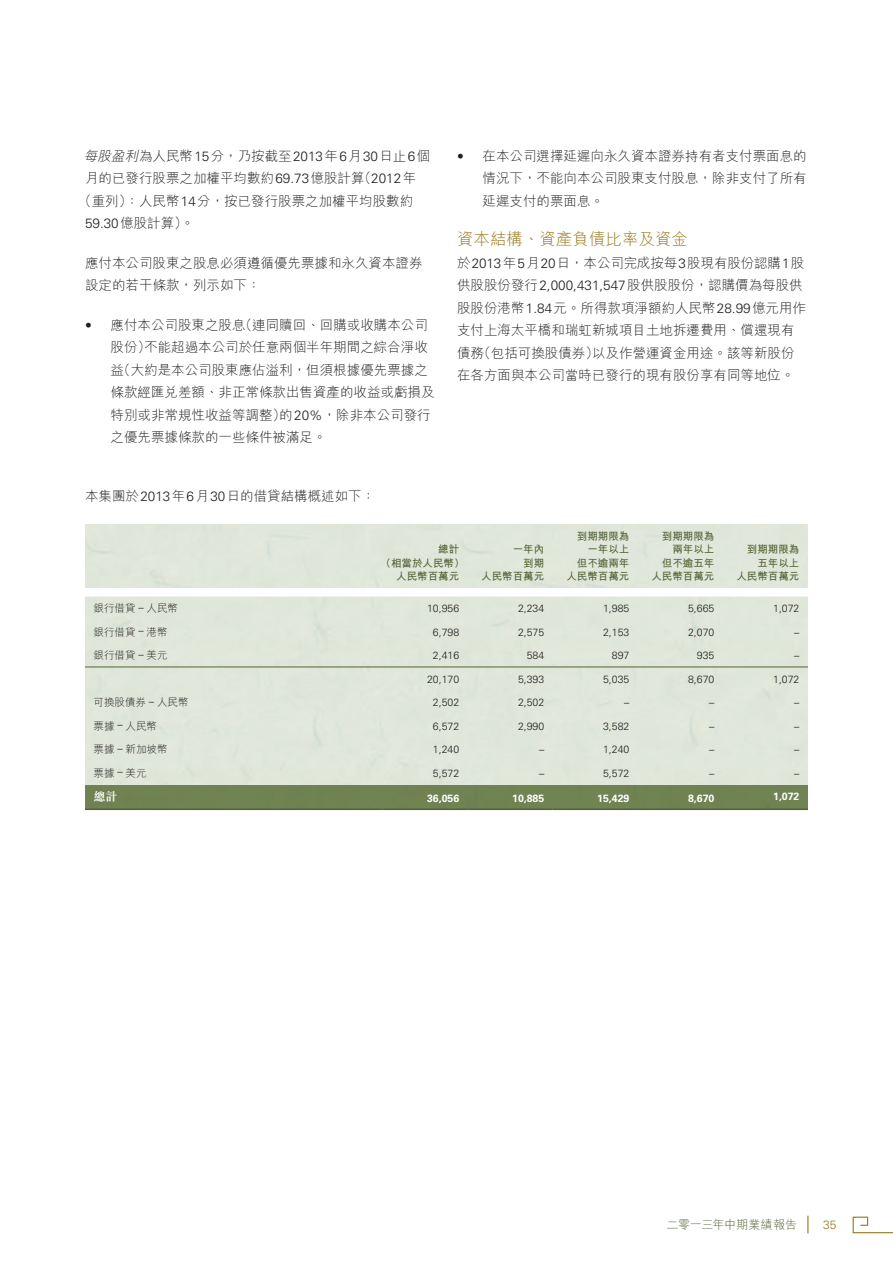
<style>
.page{position:relative;width:893px;height:1263px;background:#fff}
.page>*{position:absolute;margin:0;border:0;box-sizing:border-box;transform-origin:0 0}
._03_Subhead2_C{font:300 16.5px "M Hei HK";color:#98781b}
._05_Body_C{font:300 13.5px/22.5px "M Hei HK";color:#231f20}
.t1{font:300 12px "M Hei HK";letter-spacing:-.01em;color:#526235}
._09_TabloHead_C{font:700 12px "M Sung HK";color:#fff}
.t2{font:300 12px "Univers";color:#98781b}
._08_TabloBody_C{font:300 10.5px "Univers";color:#231f20}
._08_TabloBody_C-2{font:700 10.5px "M Hei HK";color:#526235}
._08_TabloBody_C-3{font:300 10.5px "M Hei HK";color:#231f20}
._08_TabloBody_C-4{font:700 10.5px "Univers";color:#fff}
.s1{font-style:italic}
.s2{font-family:"Univers"}
</style>
<div class="page">
<div style="left:85px;top:784px;width:723px;height:24px;background:#708352"></div>
<hr style="left:85px;top:666px;width:298px;height:1px;background:#526235">
<hr style="left:383px;top:666px;width:85px;height:1px;background:#526235">
<hr style="left:468px;top:666px;width:85px;height:1px;background:#526235">
<hr style="left:553px;top:666px;width:85px;height:1px;background:#526235">
<hr style="left:638px;top:666px;width:85px;height:1px;background:#526235">
<hr style="left:723px;top:666px;width:85px;height:1px;background:#526235">
<hr style="left:85px;top:808px;width:298px;height:2px;background:#526235">
<hr style="left:383px;top:808px;width:85px;height:2px;background:#526235">
<hr style="left:468px;top:808px;width:85px;height:2px;background:#526235">
<hr style="left:553px;top:808px;width:85px;height:2px;background:#526235">
<hr style="left:638px;top:808px;width:85px;height:2px;background:#526235">
<hr style="left:723px;top:808px;width:85px;height:2px;background:#526235">
<svg style="left:852px;top:1216px;width:41px;height:18px"></svg>
<svg style="left:807px;top:1216px;width:1px;height:17px"></svg>
<p class="_05_Body_C" style="left:84px;top:144px;width:348px"><span class="s1">每股盈利</span>為人民幣<span class="s2">15</span>分，乃按截至<span class="s2">2013</span>年<span class="s2">6</span>月<span class="s2">30</span>日止<span class="s2">6</span>個</p>
<p class="_05_Body_C" style="left:85px;top:167px;width:333px">月的已發行股票之加權平均數約<span class="s2">69.73</span>億股計算（<span class="s2">2012</span>年</p>
<p class="_05_Body_C" style="left:78px;top:189px;width:336px">（重列）：人民幣<span class="s2">14</span>分，按已發行股票之加權平均股數約</p>
<p class="_05_Body_C" style="left:85px;top:212px;width:111px"><span class="s2">59.30</span>億股計算）。</p>
<p class="_05_Body_C" style="left:85px;top:251px;width:339px">應付本公司股東之股息必須遵循優先票據和永久資本證券設定的若干條款，列示如下：</p>
<p class="_05_Body_C" style="left:111px;top:313px;width:326px;text-indent:-26px"><span class="s2">•</span> 應付本公司股東之股息（連同贖回、回購或收購本公司股份）不能超過本公司於任意兩個半年期間之綜合淨收益（大約是本公司股東應佔溢利，但須根據優先票據之條款經匯兌差額、非正常條款出售資產的收益或虧損及特別或非常規性收益等調整）的<span class="s2">20%</span>，除非本公司發行之優先票據條款的一些條件被滿足。</p>
<p class="_05_Body_C" style="left:85px;top:484px;width:292px">本集團於<span class="s2">2013</span>年<span class="s2">6</span>月<span class="s2">30</span>日的借貸結構概述如下：</p>
<p class="_05_Body_C" style="left:483px;top:144px;width:326px;text-align:justify;text-indent:-26px"><span class="s2">•</span> 在本公司選擇延遲向永久資本證券持有者支付票面息的情況下，不能向本公司股東支付股息，除非支付了所有延遲支付的票面息。</p>
<p class="_03_Subhead2_C" style="left:457px;top:227px;width:232px">資本結構、資產負債比率及資金</p>
<p class="_05_Body_C" style="left:457px;top:251px;width:350px">於<span class="s2">2013</span>年<span class="s2">5</span>月<span class="s2">20</span>日，本公司完成按每<span class="s2">3</span>股現有股份認購<span class="s2">1</span>股供股股份發行<span class="s2">2,000,431,547</span>股供股股份，認購價為每股供股股份港幣<span class="s2">1.84</span>元。所得款項淨額約人民幣<span class="s2">28.99</span>億元用作支付上海太平橋和瑞虹新城項目土地拆遷費用、償還現有債務（包括可換股債券）以及作營運資金用途。該等新股份在各方面與本公司當時已發行的現有股份享有同等地位。</p>
<p class="_08_TabloBody_C-2" style="left:438px;top:542px;width:22px">總計</p>
<p class="_08_TabloBody_C-2" style="left:380px;top:555px;width:85px">（相當於人民幣）</p>
<p class="_08_TabloBody_C-2" style="left:396px;top:569px;width:64px">人民幣百萬元</p>
<p class="_08_TabloBody_C-2" style="left:513px;top:542px;width:33px">一年內</p>
<p class="_08_TabloBody_C-2" style="left:523px;top:555px;width:22px">到期</p>
<p class="_08_TabloBody_C-2" style="left:481px;top:569px;width:64px">人民幣百萬元</p>
<p class="_08_TabloBody_C-2" style="left:577px;top:528px;width:54px">到期期限為</p>
<p class="_08_TabloBody_C-2" style="left:587px;top:542px;width:43px">一年以上</p>
<p class="_08_TabloBody_C-2" style="left:577px;top:555px;width:54px">但不逾兩年</p>
<p class="_08_TabloBody_C-2" style="left:566px;top:569px;width:64px">人民幣百萬元</p>
<p class="_08_TabloBody_C-2" style="left:662px;top:528px;width:54px">到期期限為</p>
<p class="_08_TabloBody_C-2" style="left:672px;top:542px;width:43px">兩年以上</p>
<p class="_08_TabloBody_C-2" style="left:662px;top:555px;width:54px">但不逾五年</p>
<p class="_08_TabloBody_C-2" style="left:651px;top:569px;width:64px">人民幣百萬元</p>
<p class="_08_TabloBody_C-2" style="left:747px;top:542px;width:54px">到期期限為</p>
<p class="_08_TabloBody_C-2" style="left:757px;top:555px;width:43px">五年以上</p>
<p class="_08_TabloBody_C-2" style="left:736px;top:569px;width:64px">人民幣百萬元</p>
<p class="_08_TabloBody_C-3" style="left:94px;top:601px;width:86px">銀行借貸 <span class="s2">–</span> 人民幣</p>
<p class="_08_TabloBody_C" style="left:427px;top:602px;width:34px">10,956</p>
<p class="_08_TabloBody_C" style="left:518px;top:602px;width:28px">2,234</p>
<p class="_08_TabloBody_C" style="left:603px;top:602px;width:28px">1,985</p>
<p class="_08_TabloBody_C" style="left:688px;top:602px;width:28px">5,665</p>
<p class="_08_TabloBody_C" style="left:773px;top:602px;width:28px">1,072</p>
<p class="_08_TabloBody_C-3" style="left:94px;top:624px;width:76px">銀行借貸 <span class="s2">–</span> 港幣</p>
<p class="_08_TabloBody_C" style="left:433px;top:626px;width:28px">6,798</p>
<p class="_08_TabloBody_C" style="left:518px;top:626px;width:28px">2,575</p>
<p class="_08_TabloBody_C" style="left:603px;top:626px;width:28px">2,153</p>
<p class="_08_TabloBody_C" style="left:688px;top:626px;width:28px">2,070</p>
<p class="_08_TabloBody_C" style="left:794px;top:626px;width:7px">–</p>
<p class="_08_TabloBody_C-3" style="left:94px;top:648px;width:76px">銀行借貸 <span class="s2">–</span> 美元</p>
<p class="_08_TabloBody_C" style="left:433px;top:649px;width:28px">2,416</p>
<p class="_08_TabloBody_C" style="left:527px;top:649px;width:19px">584</p>
<p class="_08_TabloBody_C" style="left:612px;top:649px;width:19px">897</p>
<p class="_08_TabloBody_C" style="left:697px;top:649px;width:19px">935</p>
<p class="_08_TabloBody_C" style="left:794px;top:649px;width:7px">–</p>
<p class="_08_TabloBody_C" style="left:427px;top:673px;width:34px">20,170</p>
<p class="_08_TabloBody_C" style="left:518px;top:673px;width:28px">5,393</p>
<p class="_08_TabloBody_C" style="left:603px;top:673px;width:28px">5,035</p>
<p class="_08_TabloBody_C" style="left:688px;top:673px;width:28px">8,670</p>
<p class="_08_TabloBody_C" style="left:773px;top:673px;width:28px">1,072</p>
<p class="_08_TabloBody_C-3" style="left:94px;top:695px;width:97px">可換股債券 <span class="s2">–</span> 人民幣</p>
<p class="_08_TabloBody_C" style="left:433px;top:696px;width:28px">2,502</p>
<p class="_08_TabloBody_C" style="left:518px;top:696px;width:28px">2,502</p>
<p class="_08_TabloBody_C" style="left:624px;top:696px;width:7px">–</p>
<p class="_08_TabloBody_C" style="left:709px;top:696px;width:7px">–</p>
<p class="_08_TabloBody_C" style="left:794px;top:696px;width:7px">–</p>
<p class="_08_TabloBody_C-3" style="left:94px;top:718px;width:65px">票據 <span class="s2">–</span> 人民幣</p>
<p class="_08_TabloBody_C" style="left:433px;top:720px;width:28px">6,572</p>
<p class="_08_TabloBody_C" style="left:518px;top:720px;width:28px">2,990</p>
<p class="_08_TabloBody_C" style="left:603px;top:720px;width:28px">3,582</p>
<p class="_08_TabloBody_C" style="left:709px;top:720px;width:7px">–</p>
<p class="_08_TabloBody_C" style="left:794px;top:720px;width:7px">–</p>
<p class="_08_TabloBody_C-3" style="left:94px;top:742px;width:76px">票據 <span class="s2">–</span> 新加坡幣</p>
<p class="_08_TabloBody_C" style="left:433px;top:743px;width:28px">1,240</p>
<p class="_08_TabloBody_C" style="left:539px;top:743px;width:7px">–</p>
<p class="_08_TabloBody_C" style="left:603px;top:743px;width:28px">1,240</p>
<p class="_08_TabloBody_C" style="left:709px;top:743px;width:7px">–</p>
<p class="_08_TabloBody_C" style="left:794px;top:743px;width:7px">–</p>
<p class="_08_TabloBody_C-3" style="left:94px;top:765px;width:55px">票據 <span class="s2">–</span> 美元</p>
<p class="_08_TabloBody_C" style="left:433px;top:766px;width:28px">5,572</p>
<p class="_08_TabloBody_C" style="left:539px;top:766px;width:7px">–</p>
<p class="_08_TabloBody_C" style="left:603px;top:766px;width:28px">5,572</p>
<p class="_08_TabloBody_C" style="left:709px;top:766px;width:7px">–</p>
<p class="_08_TabloBody_C" style="left:794px;top:766px;width:7px">–</p>
<p class="_09_TabloHead_C" style="left:94px;top:789px;width:25px">總計</p>
<p class="_08_TabloBody_C-4" style="left:427px;top:792px;width:34px">36,056</p>
<p class="_08_TabloBody_C-4" style="left:512px;top:792px;width:34px">10,885</p>
<p class="_08_TabloBody_C-4" style="left:597px;top:792px;width:34px">15,429</p>
<p class="_08_TabloBody_C-4" style="left:688px;top:792px;width:28px">8,670</p>
<p class="_08_TabloBody_C-4" style="left:773px;top:790px;width:28px">1,072</p>
<p class="t1" style="left:667px;top:1216px;width:132px">二零一三年中期業績報告</p>
<p class="t2" style="left:823px;top:1217px;width:15px">35</p>
</div>
